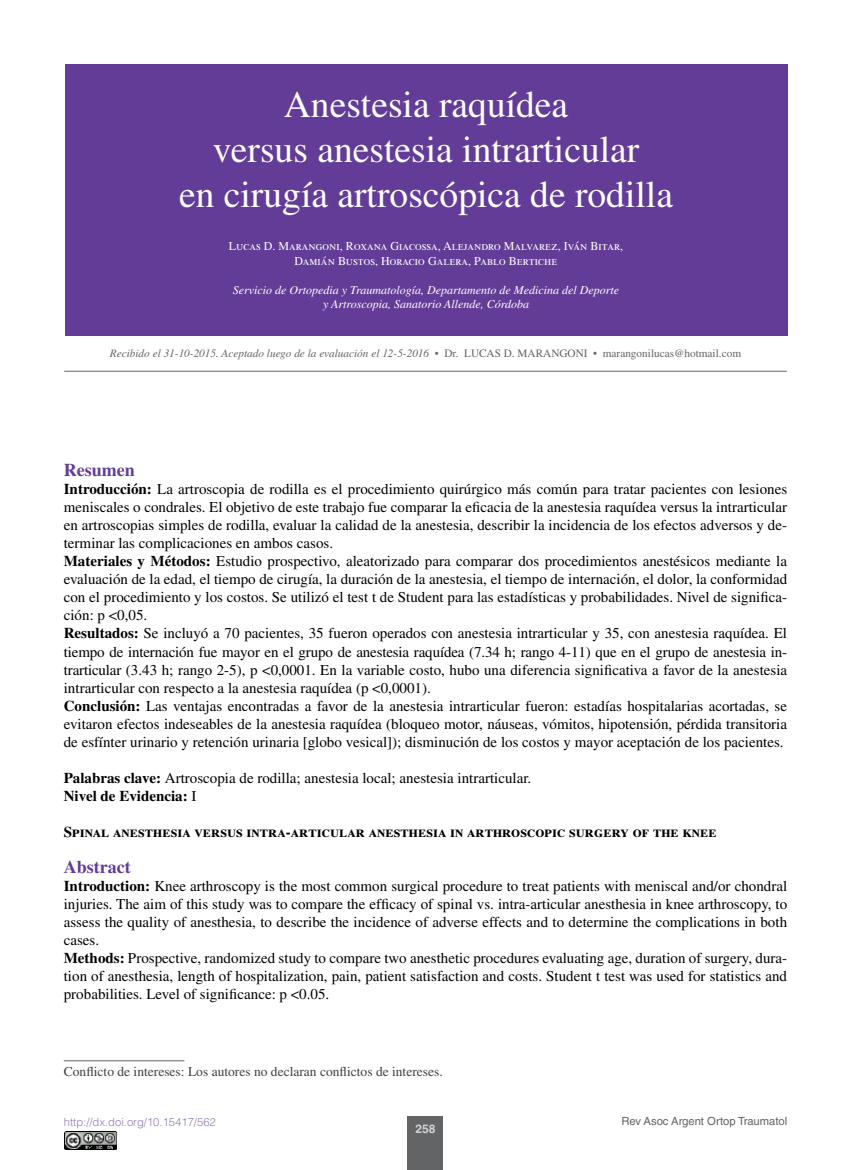
<style>
.page{position:relative;width:851px;height:1170px;background:#fff}
.page>*{position:absolute;margin:0;border:0;box-sizing:border-box;transform-origin:0 0}
.t1{font:37.5px/45px "Times LT Std";color:#fff;text-align:center}
.t2{font:700 18px "Times LT Std";color:#633c97}
.t3{font:15px/18px "Times LT Std";color:#000}
.t4{font:700 15px "Times LT Std";color:#000}
.t5{font:13.5px "Times LT Std";color:#414042}
.t6{font:italic 12px/14.4px "Times LT Std";color:#fff;text-align:center}
.t7{font:12px/14.4px "Times LT Std";color:#fff;text-align:center}
.t8{font:700 12px "Helvetica LT Std";color:#d1d3d4}
.t9{font:italic 11.25px "Times LT Std";color:#636466}
.t10{font:11.25px "Times LT Std";color:#636466}
.t11{font:300 11.25px "Helvetica LT Std";color:#937bb9}
.t12{font:11.25px "Helvetica LT Std";color:#636466}
.s1{font-style:normal}
.s2{font-weight:700}
</style>
<div class="page">
<div style="left:407px;top:1116px;width:36px;height:53px;background:#636466"></div>
<div style="left:65px;top:64px;width:722px;height:272px;background:#633c97"></div>
<hr style="left:64px;top:371px;width:722px;height:1px;background:#636466">
<hr style="left:64px;top:1060px;width:120px;height:1px;background:#636466">
<img style="left:64px;top:1131px;width:53px;height:18px">
<h1 class="t1" style="left:179px;top:82px;width:495px">Anestesia raquídea<br>versus anestesia intrarticular<br>en cirugía artroscópica de rodilla</h1>
<p class="t7" style="left:229px;top:239px;width:396px">Lucas D. Marangoni, Roxana Giacossa, Alejandro Malvarez, Iván Bitar,<br>Damián Bustos, Horacio Galera, Pablo Bertiche</p>
<p class="t6" style="left:233px;top:282px;width:388px">Servicio de Ortopedia y Traumatología, Departamento de Medicina del Deporte y Artroscopia, Sanatorio Allende, Córdoba</p>
<p class="t9" style="left:110px;top:347px;width:427px">Recibido el 31-10-2015. Aceptado luego de la evaluación el 12-5-2016 • <span class="s1">Dr. Lucas D. Marang</span></p>
<p class="t10" style="left:567px;top:347px;width:175px">oni • marangonilucas@hotmail.com</p>
<p class="t2" style="left:64px;top:459px;width:72px">Resumen</p>
<p class="t3" style="left:64px;top:480px;width:724px"><span class="s2">Introducción:</span> La artroscopia de rodilla es el procedimiento quirúrgico más común para tratar pacientes con lesiones meniscales o condrales. El objetivo de este trabajo fue comparar la eficacia de la anestesia raquídea versus la intrarticular en artroscopias simples de rodilla, evaluar la calidad de la anestesia, describir la incidencia de los efectos adversos y de&shy;terminar las complicaciones en ambos casos.<br><span class="s2">Materiales y Métodos:</span> Estudio prospectivo, aleatorizado para comparar dos procedimientos anestésicos mediante la evaluación de la edad, el tiempo de cirugía, la duración de la anestesia, el tiempo de internación, el dolor, la conformidad con el procedimiento y los costos. Se utilizó el test t de Student para las estadísticas y probabilidades. Nivel de significa&shy;ción: p &lt;0,05.<br><span class="s2">Resultados:</span> Se incluyó a 70 pacientes, 35 fueron operados con anestesia intrarticular y 35, con anestesia raquídea. El tiempo de internación fue mayor en el grupo de anestesia raquídea (7.34 h; rango 4-11) que en el grupo de anestesia in&shy;trarticular (3.43 h; rango 2-5), p &lt;0,0001. En la variable costo, hubo una diferencia significativa a favor de la anestesia intrarticular con respecto a la anestesia raquídea (p &lt;0,0001).<br><span class="s2">Conclusión:</span> Las ventajas encontradas a favor de la anestesia intrarticular fueron: estadías hospitalarias acortadas, se evitaron efectos indeseables de la anestesia raquídea (bloqueo motor, náuseas, vómitos, hipotensión, pérdida transitoria de esfínter urinario y retención urinaria [globo vesical]); disminución de los costos y mayor aceptación de los pacientes.</p>
<p class="t3" style="left:64px;top:768px;width:469px"><span class="s2">Palabras clave:</span> Artroscopia de rodilla; anestesia local; anestesia intrarticular.<br><span class="s2">Nivel de Evidencia:</span> I</p>
<p class="t4" style="left:64px;top:822px;width:654px">Spinal anesthesia versus intra-articular anesthesia in arthroscopic surgery of the knee</p>
<p class="t2" style="left:64px;top:855px;width:68px">Abstract</p>
<p class="t3" style="left:64px;top:876px;width:724px"><span class="s2">Introduction:</span> Knee arthroscopy is the most common surgical procedure to treat patients with meniscal and/or chondral injuries. The aim of this study was to compare the efficacy of spinal vs. intra-articular anesthesia in knee arthroscopy, to assess the quality of anesthesia, to describe the incidence of adverse effects and to determine the complications in both cases.<br><span class="s2">Methods:</span> Prospective, randomized study to compare two anesthetic procedures evaluating age, duration of surgery, dura&shy;tion of anesthesia, length of hospitalization, pain, patient satisfaction and costs. Student t test was used for statistics and probabilities. Level of significance: p &lt;0.05.</p>
<p class="t5" style="left:64px;top:1063px;width:380px">Conflicto de intereses: Los autores no declaran conflictos de intereses.</p>
<p class="t11" style="left:64px;top:1114px;width:153px">http://dx.doi.org/10.15417/562</p>
<p class="t8" style="left:415px;top:1121px;width:22px">258</p>
<p class="t12" style="left:621px;top:1114px;width:167px">Rev Asoc Argent Ortop Traumatol</p>
</div>
